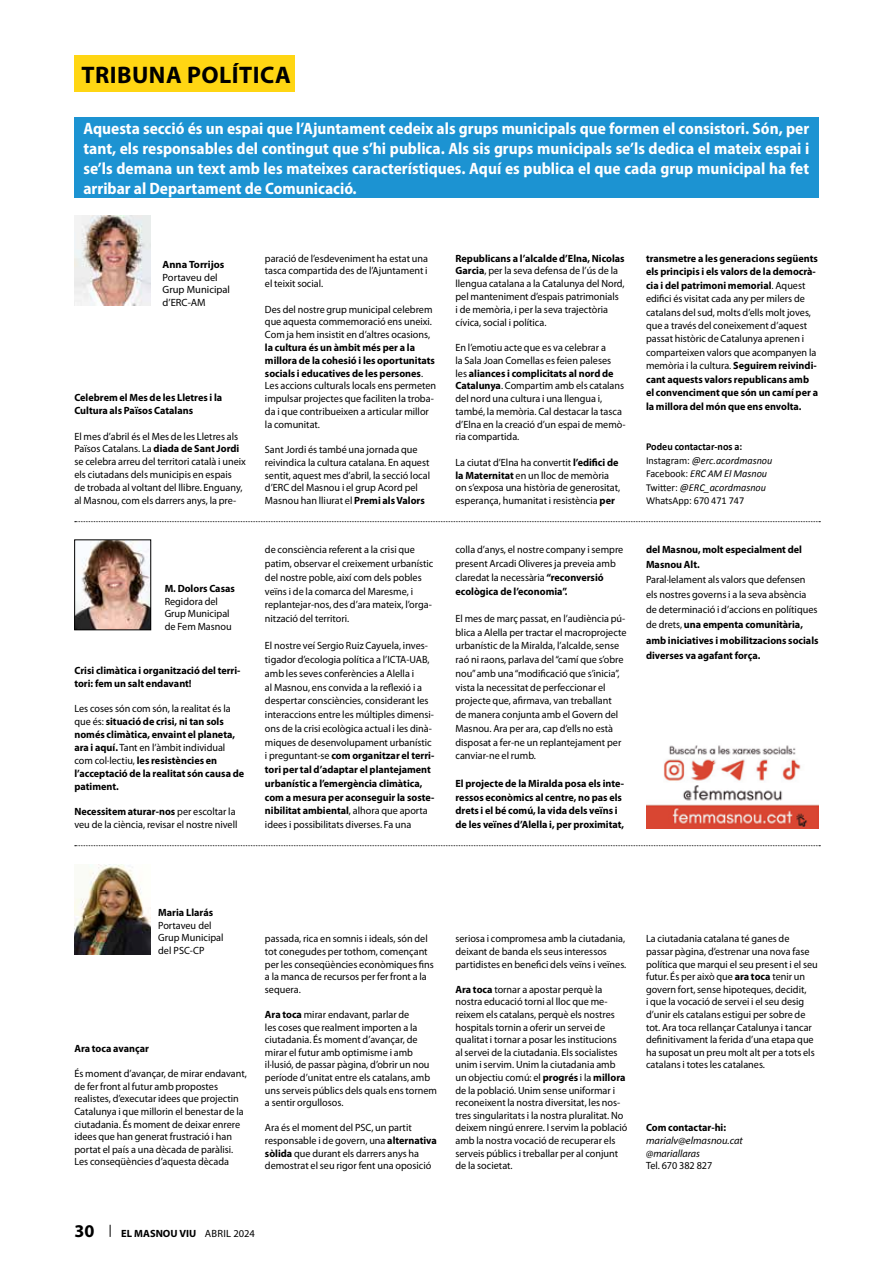
<style>
.page{position:relative;width:893px;height:1263px;background:#fff}
.page>*{position:absolute;margin:0;border:0;box-sizing:border-box;transform-origin:0 0}
.t1{font:700 24px "Myriad Pro";letter-spacing:.02em;color:#000}
.t2{font:700 18px "Myriad Pro";color:#000}
.t3{font:700 semi-condensed 16.5px/19.8px "Myriad Pro";color:#fff;text-align:justify}
.t4{font:10.5px/12.6px "Myriad Pro";color:#000}
.t5{font:700 10.5px/13.5px "Myriad Pro";color:#000}
.t6{font:10.5px/13.5px "Calibri";color:#000}
.t7{font:italic 10.5px/12.6px "Myriad Pro";color:#000}
.s1{font-weight:700}
.s2{font-weight:400}
.s3{font-style:italic}
</style>
<div class="page">
<svg style="left:110px;top:1225px;width:1px;height:12px"></svg>
<div style="left:74px;top:55px;width:220px;height:37px;background:#ffd613"></div>
<div style="left:74px;top:117px;width:745px;height:81px;background:#1c93d2"></div>
<img style="left:75px;top:216px;width:76px;height:90px">
<img style="left:74px;top:864px;width:77px;height:90px">
<svg style="left:75px;top:521px;width:745px;height:1px"></svg>
<svg style="left:75px;top:845px;width:745px;height:1px"></svg>
<img style="left:76px;top:542px;width:73px;height:86px">
<div style="left:74px;top:540px;width:77px;height:90px;border:1px solid #000"></div>
<img style="left:646px;top:745px;width:173px;height:83px">
<h1 class="t1" style="left:81px;top:61px;width:211px">TRIBUNA POLÍTICA</h1>
<p class="t3" style="left:83px;top:119px;width:727px">Aquesta secció és un espai que l’Ajuntament cedeix als grups municipals que formen el consistori. Són, per tant, els responsables del contingut que s’hi publica. Als sis grups municipals se’ls dedica el mateix espai i se’ls demana un text amb les mateixes característiques. Aquí es publica el que cada grup municipal ha fet arribar al Departament de Comunicació.</p>
<p class="t5" style="left:163px;top:258px;width:63px">Anna Torrijos</p>
<p class="t4" style="left:163px;top:271px;width:69px">Portaveu del<br>Grup Municipal d’ERC-AM</p>
<p class="t5" style="left:74px;top:391px;width:149px;line-height:12.9px">Celebrem el Mes de les Lletres i la<br>Cultura als Països Catalans</p>
<p class="t4" style="left:74px;top:430px;width:173px">El mes d’abril és el Mes de les Lletres als Països Catalans. La <span class="s1">diada de Sant Jordi </span>se celebra arreu del territori català i uneix els ciutadans dels municipis en espais<br>de trobada al voltant del llibre. Enguany, al Masnou, com els darrers anys, la pre-</p>
<p class="t5" style="left:165px;top:582px;width:72px">M. Dolors Casas</p>
<p class="t4" style="left:165px;top:595px;width:69px">Regidora del<br>Grup Municipal de Fem Masnou</p>
<p class="t5" style="left:74px;top:664px;width:168px;line-height:12.8px">Crisi climàtica i organització del terri&shy;tori: fem un salt endavant!</p>
<p class="t5" style="left:74px;top:703px;width:171px;line-height:12.9px"><span class="s2">Les coses són com són, la realitat és la que és:</span> situació de crisi, ni tan sols només climàtica, envaint el planeta, ara i aquí. <span class="s2">Tant en l’àmbit individual com col·lectiu,</span> les resistències en l’acceptació de la realitat són causa de patiment.</p>
<p class="t4" style="left:74px;top:805px;width:165px"><span class="s1">Necessitem aturar-nos</span> per escoltar la veu de la ciència, revisar el nostre nivell</p>
<p class="t4" style="left:265px;top:252px;width:165px;text-align:justify">paració de l’esdeveniment ha estat una tasca compartida des de l’Ajuntament i el teixit social.</p>
<p class="t4" style="left:265px;top:303px;width:169px;text-align:justify">Des del nostre grup municipal celebrem que aquesta commemoració ens uneixi.<br>Com ja hem insistit en d’altres ocasions,</p>
<p class="t4" style="left:265px;top:341px;width:173px"><span class="s1">la cultura és un àmbit més per a la millora de la cohesió i les oportunitats socials i educatives de les persones</span>.<br>Les accions culturals locals ens permeten impulsar projectes que faciliten la troba&shy;da i que contribueixen a articular millor la comunitat.</p>
<p class="t4" style="left:265px;top:443px;width:167px">Sant Jordi és també una jornada que reivindica la cultura catalana. En aquest sentit, aquest mes d’abril, la secció local d’ERC del Masnou i el grup Acord pel Masnou han lliurat el <span class="s1">Premi als Valors</span></p>
<p class="t4" style="left:265px;top:543px;width:170px;line-height:13.8px">de consciència referent a la crisi que patim, observar el creixement urbanístic del nostre poble, així com dels pobles veïns i de la comarca del Maresme, i replantejar-nos, des d’ara mateix, l’orga&shy;nització del territori.</p>
<p class="t4" style="left:265px;top:639px;width:171px;line-height:13.8px">El nostre veí Sergio Ruiz Cayuela, inves&shy;tigador d’ecologia política a l’ICTA-UAB, amb les seves conferències a Alella i<br>al Masnou, ens convida a la reflexió i a despertar consciències, considerant les interaccions entre les múltiples dimensi&shy;ons de la crisi ecològica actual i les dinà&shy;miques de desenvolupament urbanístic i preguntant-se <span class="s1">com organitzar el terri&shy;tori per tal d’adaptar el plantejament urbanístic a l’emergència climàtica, com a mesura per aconseguir la soste&shy;nibilitat ambiental</span>, alhora que aporta idees i possibilitats diverses. Fa una</p>
<p class="t4" style="left:455px;top:252px;width:171px"><span class="s1">Republicans a l’alcalde d’Elna, Nicolas Garcia</span>, per la seva defensa de l’ús de la llengua catalana a la Catalunya del Nord, pel manteniment d’espais patrimonials<br>i de memòria, i per la seva trajectòria cívica, social i política.</p>
<p class="t4" style="left:455px;top:341px;width:172px">En l’emotiu acte que es va celebrar a<br>la Sala Joan Comellas es feien paleses<br>les <span class="s1">aliances i complicitats al nord de Catalunya</span>. Compartim amb els catalans del nord una cultura i una llengua i, també, la memòria. Cal destacar la tasca d’Elna en la creació d’un espai de memò&shy;ria compartida.</p>
<p class="t4" style="left:455px;top:456px;width:166px">La ciutat d’Elna ha convertit <span class="s1">l’edifici de la Maternitat</span> en un lloc de memòria on s’exposa una història de generositat, esperança, humanitat i resistència <span class="s1">per</span></p>
<p class="t4" style="left:455px;top:543px;width:169px;line-height:13.8px">colla d’anys, el nostre company i sempre present Arcadi Oliveres ja preveia amb claredat la necessària <span class="s1">“reconversió ecològica de l’economia”.</span></p>
<p class="t4" style="left:455px;top:612px;width:172px;line-height:13.8px">El mes de març passat, en l’audiència pú&shy;blica a Alella per tractar el macroprojecte urbanístic de la Miralda, l’alcalde, sense raó ni raons, parlava del “camí que s’obre nou” amb una “modificació que s’inicia”, vista la necessitat de perfeccionar el projecte que, afirmava, van treballant<br>de manera conjunta amb el Govern del Masnou. Ara per ara, cap d’ells no està disposat a fer-ne un replantejament per canviar-ne el rumb.</p>
<p class="t5" style="left:455px;top:777px;width:170px">El projecte de la Miralda posa els inte&shy;ressos econòmics al centre, no pas els drets i el bé comú, la vida dels veïns i de les veïnes d’Alella i, per proximitat,</p>
<p class="t5" style="left:646px;top:252px;width:174px">transmetre a les generacions següents els principis i els valors de la democrà&shy;cia i del patrimoni memorial<span class="s2">. Aquest edifici és visitat cada any per milers de catalans del sud, molts d’ells molt joves, que a través del coneixement d’aquest passat històric de Catalunya aprenen i comparteixen valors que acompanyen la memòria i la cultura.</span> Seguirem reivindi&shy;cant aquests valors republicans amb el convenciment que són un camí per a la millora del món que ens envolta.</p>
<p class="t6" style="left:646px;top:439px;width:128px"><span class="s1">Podeu contactar-nos a:<br></span>Instagram: <span class="s3">@erc.acordmasnou<br></span>Facebook: <span class="s3">ERC AM El Masnou<br></span>Twitter: <span class="s3">@ERC_acordmasnou<br></span>WhatsApp: 670 471 747</p>
<p class="t5" style="left:646px;top:542px;width:157px;line-height:15px">del Masnou, molt especialment del<br>Masnou Alt.</p>
<p class="t4" style="left:646px;top:572px;width:174px;line-height:15px">Paral·lelament als valors que defensen els nostres governs i a la seva absència de determinació i d’accions en polítiques de drets, <span class="s1">una empenta comunitària, amb iniciatives i mobilitzacions socials diverses va agafant força.</span></p>
<p class="t5" style="left:158px;top:906px;width:57px">Maria Llarás</p>
<p class="t4" style="left:158px;top:919px;width:67px">Portaveu del<br>Grup Municipal del PSC-CP</p>
<p class="t5" style="left:74px;top:1042px;width:76px">Ara toca avançar</p>
<p class="t4" style="left:74px;top:1067px;width:174px">És moment d’avançar, de mirar endavant, de fer front al futur amb propostes realistes, d’executar idees que projectin Catalunya i que millorin el benestar de la ciutadania. És moment de deixar enrere idees que han generat frustració i han portat el país a una dècada de paràlisi.<br>Les conseqüències d’aquesta dècada</p>
<p class="t4" style="left:265px;top:933px;width:170px">passada, rica en somnis i ideals, són del tot conegudes per tothom, començant per les conseqüències econòmiques fins a la manca de recursos per fer front a la sequera.</p>
<p class="t4" style="left:265px;top:1008px;width:174px"><span class="s1">Ara toca</span> mirar endavant, parlar de<br>les coses que realment importen a la ciutadania. És moment d’avançar, de mirar el futur amb optimisme i amb il·lusió, de passar pàgina, d’obrir un nou període d’unitat entre els catalans, amb uns serveis públics dels quals ens tornem a sentir orgullosos.</p>
<p class="t4" style="left:265px;top:1122px;width:173px">Ara és el moment del PSC, un partit responsable i de govern, una <span class="s1">alternativa sòlida</span> que durant els darrers anys ha demostrat el seu rigor fent una oposició</p>
<p class="t4" style="left:455px;top:933px;width:172px">seriosa i compromesa amb la ciutadania, deixant de banda els seus interessos partidistes en benefici dels veïns i veïnes.</p>
<p class="t4" style="left:455px;top:983px;width:173px"><span class="s1">Ara toca</span> tornar a apostar perquè la nostra educació torni al lloc que me&shy;reixem els catalans, perquè els nostres hospitals tornin a oferir un servei de qualitat i tornar a posar les institucions<br>al servei de la ciutadania. Els socialistes unim i servim. Unim la ciutadania amb un objectiu comú: el <span class="s1">progrés</span> i la <span class="s1">millora </span>de la població. Unim sense uniformar i reconeixent la nostra diversitat, les nos&shy;tres singularitats i la nostra pluralitat. No deixem ningú enrere. I servim la població amb la nostra vocació de recuperar els serveis públics i treballar per al conjunt de la societat.</p>
<p class="t4" style="left:646px;top:933px;width:173px">La ciutadania catalana té ganes de passar pàgina, d’estrenar una nova fase política que marqui el seu present i el seu futur. És per això que <span class="s1">ara toca</span> tenir un govern fort, sense hipoteques, decidit,<br>i que la vocació de servei i el seu desig d’unir els catalans estigui per sobre de tot. Ara toca rellançar Catalunya i tancar definitivament la ferida d’una etapa que ha suposat un preu molt alt per a tots els catalans i totes les catalanes.</p>
<p class="t5" style="left:646px;top:1121px;width:82px">Com contactar-hi:</p>
<p class="t7" style="left:646px;top:1134px;width:98px">marialv@elmasnou.cat @mariallaras</p>
<p class="t4" style="left:646px;top:1160px;width:68px">Tel. 670 382 827</p>
<h2 class="t2" style="left:74px;top:1220px;width:21px">30</h2>
<p class="t5" style="left:121px;top:1227px;width:135px">EL MASNOU VIU <span class="s2">ABRIL 2024</span></p>
</div>
